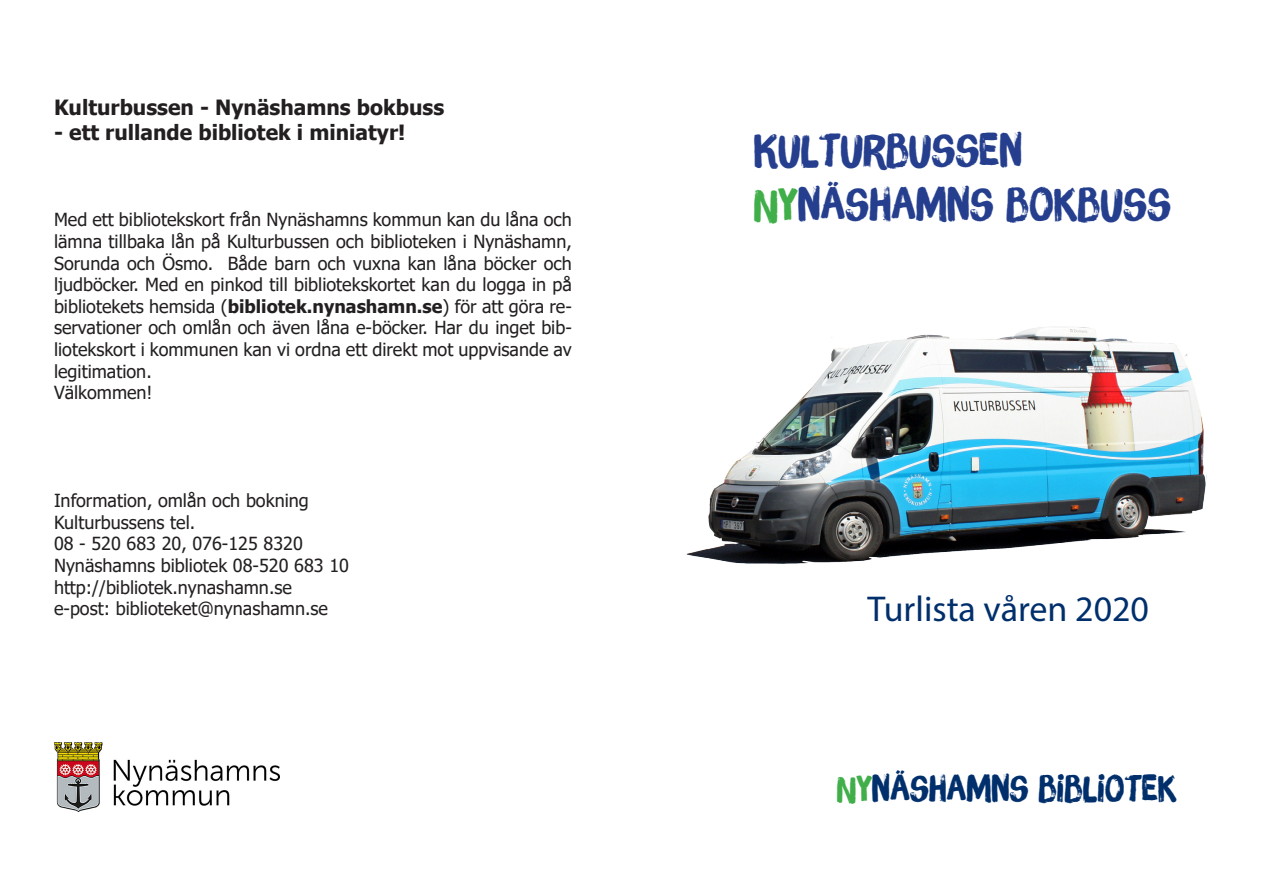
<style>
.page{position:relative;width:1263px;height:893px;background:#fff}
.page>*{position:absolute;margin:0;border:0;box-sizing:border-box;transform-origin:0 0}
.t1{font:45px "Brush Up W01";color:#253f8e}
.t2{font:36px "Brush Up W01";color:#002f6c}
.t3{font:36px "Myriad Pro";color:#002f6c}
.t4{font:700 21px "Tahoma";color:#231f20}
.t5{font:18px/21.6px "Tahoma";color:#231f20;text-align:justify}
.s1{font-weight:700}
.s2{color:#40ae49}
</style>
<div class="page">
<img style="left:686px;top:326px;width:521px;height:238px">
<img style="left:54px;top:742px;width:226px;height:69px">
<p class="t4" style="left:54px;top:92px;width:392px">Kulturbussen - Nynäshamns bokbuss</p>
<p class="t4" style="left:54px;top:118px;width:353px">- ett rullande bibliotek i miniatyr!</p>
<p class="t5" style="left:54px;top:210px;width:519px">Med ett bibliotekskort från Nynäshamns kommun kan du låna och lämna tillbaka lån på Kulturbussen och biblioteken i Nynäshamn, Sorunda och Ösmo. Både barn och vuxna kan låna böcker och ljudböcker. Med en pinkod till bibliotekskortet kan du logga in på bibliotekets hemsida (<span class="s1">bibliotek.nynashamn.se</span>) för att göra re&shy;servationer och omlån och även låna e-böcker. Har du inget bib&shy;liotekskort i kommunen kan vi ordna ett direkt mot uppvisande av legitimation.</p>
<p class="t5" style="left:54px;top:383px;width:100px">Välkommen!</p>
<p class="t5" style="left:54px;top:491px;width:256px">Information, omlån och bokning</p>
<p class="t5" style="left:54px;top:512px;width:143px">Kulturbussens tel.</p>
<p class="t5" style="left:54px;top:534px;width:250px">08 - 520 683 20, 076-125 8320</p>
<p class="t5" style="left:54px;top:556px;width:297px">Nynäshamns bibliotek 08-520 683 10</p>
<p class="t5" style="left:54px;top:577px;width:239px">http://bibliotek.nynashamn.se</p>
<p class="t5" style="left:54px;top:599px;width:275px">e-post: biblioteket@nynashamn.se</p>
<p class="t1" style="left:754px;top:124px;width:270px">KULTURBUSSEN</p>
<p class="t1" style="left:754px;top:178px;width:419px"><span class="s2">NY</span>NÄSHAMNS BOKBUSS</p>
<p class="t3" style="left:867px;top:587px;width:283px">Turlista våren 2020</p>
<p class="t2" style="left:837px;top:767px;width:342px"><span class="s2">NY</span>NÄSHAMNS BIBLIOTEK</p>
</div>
